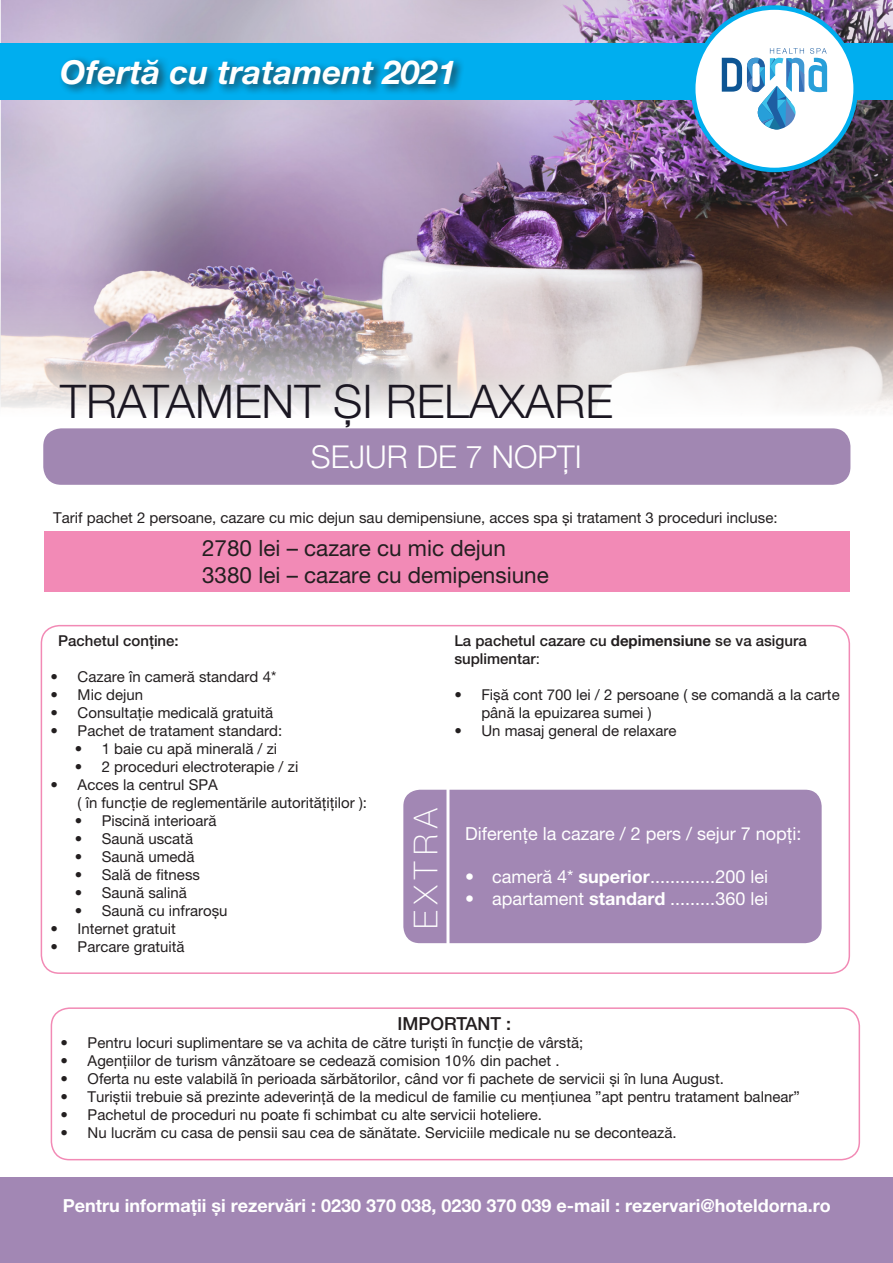
<style>
.page{position:relative;width:893px;height:1263px;background:#fff}
.page>*{position:absolute;margin:0;border:0;box-sizing:border-box;transform-origin:0 0}
.t1{font:300 46.5px "Helvetica Neue LT Pro";color:#1b1722}
.t2{font:italic 700 33px "Helvetica Neue LT Pro";color:#fff}
.t3{font:100 33px "Helvetica Neue LT Pro";color:#fff}
.t4{font:300 31.5px "Helvetica Neue LT Pro";color:#fff}
.t5{font:22.5px "Helvetica Neue LT Pro";color:#231f20}
.t6{font:18px "Helvetica Neue LT Pro";color:#fff}
.t7{font:700 18px "Helvetica Neue LT Pro";color:#fff}
.t8{font:500 18px "Helvetica Neue LT Pro";color:#231f20}
.t9{font:15px/18px "Helvetica Neue LT Pro";color:#231f20}
.t10{font:500 15px/18px "Helvetica Neue LT Pro";color:#231f20}
.s1{font-weight:700}
.s2{font-weight:400}
</style>
<div class="page">
<img style="left:0;top:0;width:893px;height:654px">
<div style="left:0;top:1178px;width:893px;height:85px;background:#a287b4"></div>
<div style="left:43px;top:428px;width:807px;height:57px;background:#a187b2;border-radius:18px"></div>
<div style="left:45px;top:531px;width:805px;height:60px;background:#f28ab6"></div>
<div style="left:51px;top:1007px;width:809px;height:153px;border:2px solid #f28ab5;border-radius:18px"></div>
<div style="left:0;top:43px;width:893px;height:57px;background:#00aeef"></div>
<div style="left:693px;top:8px;width:163px;height:162px;background:#fff;border-radius:50%"></div>
<div style="left:691px;top:5px;width:167px;height:167px;border:4px solid #00aeef;border-radius:50%"></div>
<svg style="left:722px;top:48px;width:105px;height:81px"></svg>
<div style="left:58px;top:55px;width:407px;height:41px;background:#231f20;opacity:.75"></div>
<div style="left:41px;top:626px;width:808px;height:347px;background:#fff;border-radius:18px"></div>
<div style="left:41px;top:625px;width:809px;height:349px;border:2px solid #f28ab5;border-radius:18px"></div>
<div style="left:402px;top:788px;width:421px;height:157px;background:#a287b4;border-radius:18px"></div>
<div style="left:400px;top:787px;width:425px;height:159px;border:3px solid #fff;border-radius:18px"></div>
<hr style="left:446px;top:787px;width:3px;height:159px;background:#fff">
<p class="t2" style="left:60px;top:51px;width:398px">Ofertă cu tratament 2021</p>
<p class="t1" style="left:60px;top:373px;width:554px">TRATAMENT ȘI RELAXARE</p>
<p class="t4" style="left:311px;top:437px;width:272px">SEJUR DE 7 NOPȚI</p>
<p class="t9" style="left:53px;top:508px;width:726px">Tarif pachet 2 persoane, cazare cu mic dejun sau demipensiune, acces spa și tratament 3 proceduri incluse:</p>
<p class="t5" style="left:202px;top:534px;width:305px">2780 lei – cazare cu mic dejun</p>
<p class="t5" style="left:202px;top:561px;width:348px">3380 lei – cazare cu demipensiune</p>
<p class="t10" style="left:58px;top:631px;width:122px">Pachetul conține:</p>
<p class="t9" style="left:51px;top:667px;width:227px">• Cazare în cameră standard 4*</p>
<p class="t9" style="left:51px;top:685px;width:94px">• Mic dejun</p>
<p class="t9" style="left:51px;top:703px;width:224px">• Consultație medicală gratuită</p>
<p class="t9" style="left:51px;top:721px;width:233px">• Pachet de tratament standard:</p>
<p class="t9" style="left:75px;top:739px;width:204px">• 1 baie cu apă minerală / zi</p>
<p class="t9" style="left:75px;top:757px;width:225px">• 2 proceduri electroterapie / zi</p>
<p class="t9" style="left:78px;top:775px;width:291px;text-indent:-27px">• Acces la centrul SPA<br>( în funcție de reglementările autoritățiților ):</p>
<p class="t9" style="left:75px;top:811px;width:143px">• Piscină interioară</p>
<p class="t9" style="left:75px;top:829px;width:120px">• Saună uscată</p>
<p class="t9" style="left:75px;top:847px;width:121px">• Saună umedă</p>
<p class="t9" style="left:75px;top:865px;width:127px">• Sală de fitness</p>
<p class="t9" style="left:75px;top:883px;width:114px">• Saună salină</p>
<p class="t9" style="left:75px;top:901px;width:154px">• Saună cu infraroșu</p>
<p class="t9" style="left:51px;top:919px;width:127px">• Internet gratuit</p>
<p class="t9" style="left:51px;top:937px;width:135px">• Parcare gratuită</p>
<p class="t10" style="left:454px;top:631px;width:354px">La pachetul cazare cu <span class="s1">depimensiune</span> se va asigura suplimentar<span class="s2">:</span></p>
<p class="t9" style="left:481px;top:685px;width:360px;text-indent:-27px">• Fișă cont 700 lei / 2 persoane ( se comandă a la carte până la epuizarea sumei )</p>
<p class="t9" style="left:454px;top:721px;width:224px">• Un masaj general de relaxare</p>
<p class="t3" style="left:407px;top:929px;width:123px;rotate:-90deg">EXTRA</p>
<p class="t6" style="left:465px;top:823px;width:338px">Diferențe la cazare / 2 pers / sejur 7 nopți:</p>
<p class="t6" style="left:465px;top:866px;width:305px">• cameră 4* <span class="s1">superior</span>.............200 lei</p>
<p class="t6" style="left:465px;top:888px;width:305px">• apartament <span class="s1">standard</span> .........360 lei</p>
<p class="t8" style="left:398px;top:1013px;width:115px">IMPORTANT :</p>
<p class="t9" style="left:61px;top:1034px;width:524px">• Pentru locuri suplimentare se va achita de către turiști în funcție de vârstă;</p>
<p class="t9" style="left:61px;top:1052px;width:501px">• Agenţiilor de turism vânzătoare se cedează comision 10% din pachet .</p>
<p class="t9" style="left:61px;top:1070px;width:665px">• Oferta nu este valabilă în perioada sărbătorilor, când vor fi pachete de servicii și în luna August.</p>
<p class="t9" style="left:61px;top:1088px;width:741px">• Turiștii trebuie să prezinte adeverință de la medicul de familie cu mențiunea ”apt pentru tratament balnear”</p>
<p class="t9" style="left:61px;top:1106px;width:483px">• Pachetul de proceduri nu poate fi schimbat cu alte servicii hoteliere.</p>
<p class="t9" style="left:61px;top:1124px;width:617px">• Nu lucrăm cu casa de pensii sau cea de sănătate. Serviciile medicale nu se decontează.</p>
<p class="t7" style="left:63px;top:1194px;width:769px">Pentru informații și rezervări : 0230 370 038, 0230 370 039 e-mail : rezervari@hoteldorna.ro</p>
</div>
